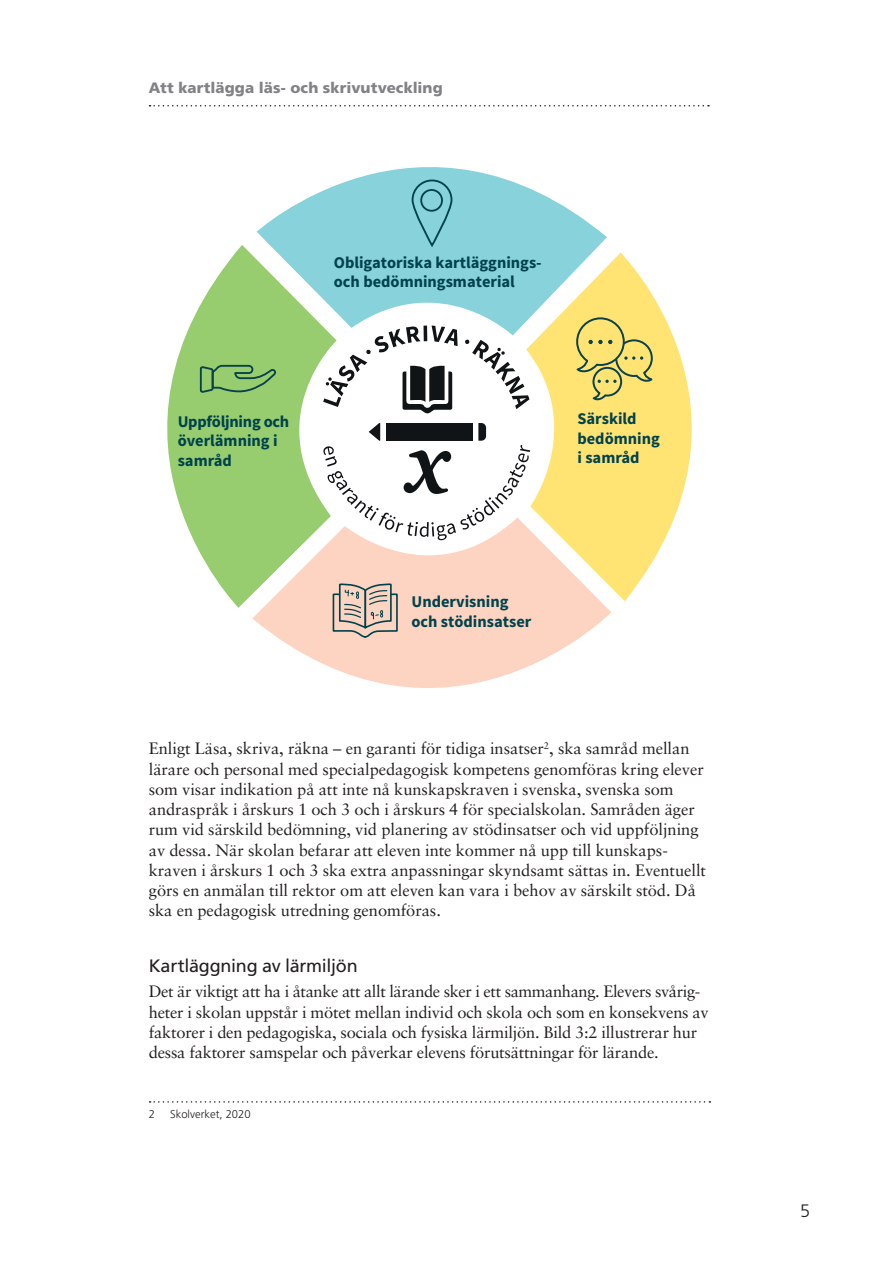
<style>
.page{position:relative;width:893px;height:1263px;background:#fff}
.page>*{position:absolute;margin:0;border:0;box-sizing:border-box;transform-origin:0 0}
.t1{font:18px "Frutiger LT Std";letter-spacing:-.015em;color:#231f20}
.t2{font:300 18px "Frutiger LT Std";color:#231f20}
.t3{font:16.5px/20.2px "Sabon";letter-spacing:-.005em;color:#231f20}
.t4{font:700 16.35px/19.6px "Source Sans Pro";color:#00424c}
.t5{font:900 15px "Frutiger LT Std";letter-spacing:.005em;color:#808285}
.t6{font:300 11.25px "Frutiger LT Std";color:#231f20}
</style>
<div class="page">
<svg style="left:150px;top:1101px;width:560px;height:2px"></svg>
<svg style="left:257px;top:167px;width:350px;height:168px;fill:#87d2db"></svg>
<svg style="left:526px;top:252px;width:166px;height:349px;fill:#ffe474"></svg>
<svg style="left:252px;top:517px;width:359px;height:171px;fill:#fcd4c1"></svg>
<svg style="left:167px;top:245px;width:170px;height:363px;fill:#97cd6e"></svg>
<svg style="left:574px;top:316px;width:81px;height:86px"></svg>
<svg style="left:199px;top:364px;width:79px;height:30px"></svg>
<svg style="left:332px;top:583px;width:67px;height:55px"></svg>
<svg style="left:411px;top:179px;width:42px;height:68px"></svg>
<svg style="left:465px;top:339px;width:64px;height:70px"></svg>
<svg style="left:323px;top:423px;width:207px;height:117px"></svg>
<svg style="left:323px;top:325px;width:135px;height:88px"></svg>
<svg style="left:150px;top:105px;width:559px;height:2px"></svg>
<p class="t5" style="left:149px;top:79px;width:295px">Att kartlägga läs- och skrivutveckling</p>
<p class="t4" style="left:334px;top:253px;width:209px">Obligatoriska kartläggnings&shy;och bedömningsmaterial</p>
<p class="t4" style="left:178px;top:412px;width:113px">Uppföljning och överlämning i samråd</p>
<p class="t4" style="left:577px;top:409px;width:84px">Särskild bedömning i samråd</p>
<p class="t4" style="left:411px;top:593px;width:121px">Undervisning och stödinsatser</p>
<p class="t3" style="left:149px;top:738px;width:559px">Enligt Läsa, skriva, räkna – en garanti för tidiga insatser<sup>2</sup>, ska samråd mellan lärare och personal med specialpedagogisk kompetens genomföras kring elever som visar indikation på att inte nå kunskapskraven i svenska, svenska som andraspråk i årskurs 1 och 3 och i årskurs 4 för specialskolan. Samråden äger rum vid särskild bedömning, vid planering av stödinsatser och vid uppföljning av dessa. När skolan befarar att eleven inte kommer nå upp till kunskaps&shy;kraven i årskurs 1 och 3 ska extra anpassningar skyndsamt sättas in. Eventuellt görs en anmälan till rektor om att eleven kan vara i behov av särskilt stöd. Då ska en pedagogisk utredning genomföras.</p>
<p class="t1" style="left:149px;top:955px;width:210px">Kartläggning av lärmiljön</p>
<p class="t3" style="left:149px;top:981px;width:561px">Det är viktigt att ha i åtanke att allt lärande sker i ett sammanhang. Elevers svårig&shy;heter i skolan uppstår i mötet mellan individ och skola och som en konsekvens av faktorer i den pedagogiska, sociala och fysiska lärmiljön. Bild 3:2 illustrerar hur dessa faktorer samspelar och påverkar elevens förutsättningar för lärande.</p>
<p class="t6" style="left:149px;top:1108px;width:8px">2</p>
<p class="t6" style="left:170px;top:1108px;width:82px">Skolverket, 2020</p>
<p class="t2" style="left:800px;top:1200px;width:12px">5</p>
</div>
